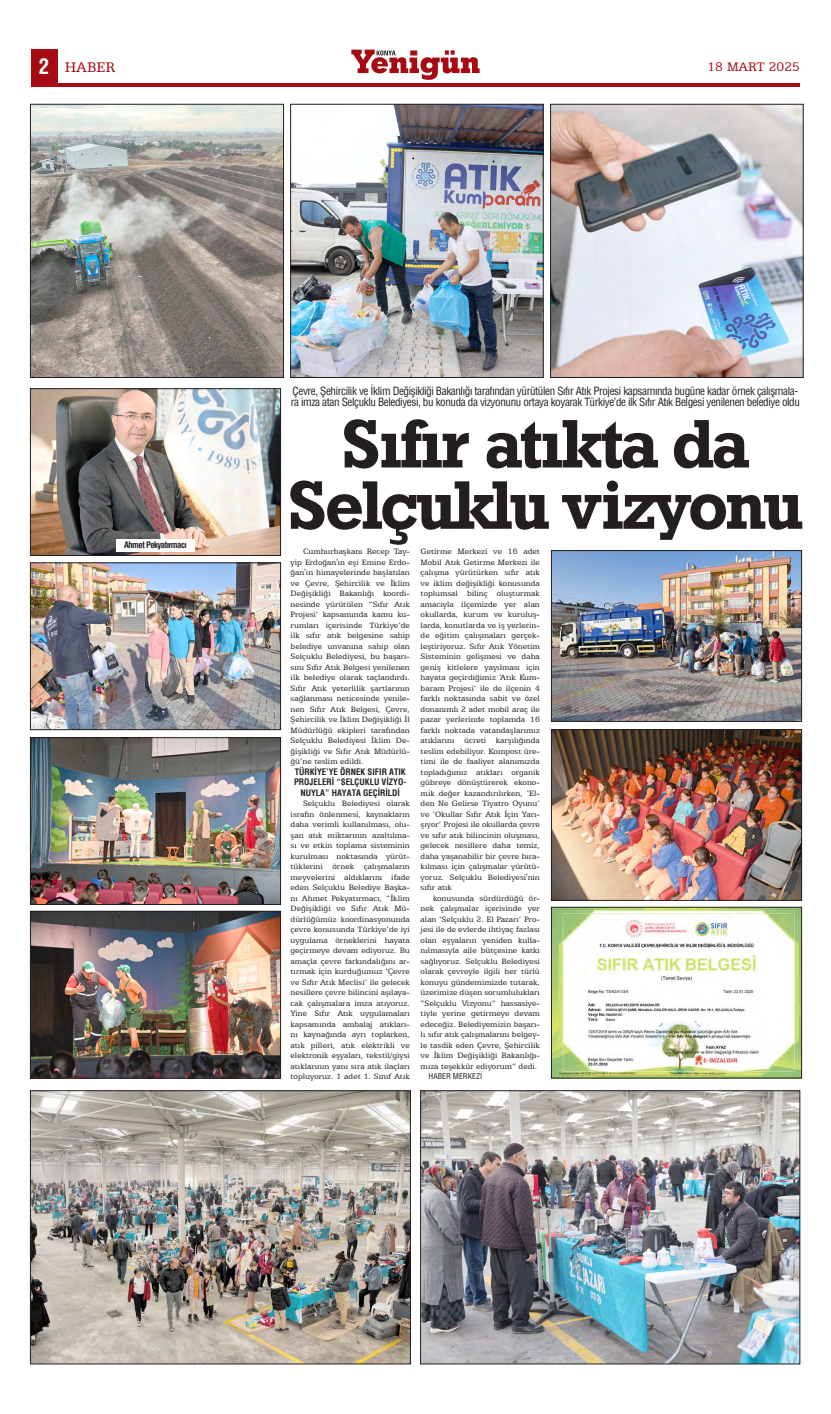
<style>
.page{position:relative;width:831px;height:1414px;background:#fff}
.page>*{position:absolute;margin:0;border:0;box-sizing:border-box;transform-origin:0 0}
.ana{font:68.34px "Geometric Slab 712 BT Bold A";letter-spacing:-.03em;color:#231f20}
.ana-2{font:68.34px "Geometric Slab 712 BT Bold A";letter-spacing:-.01em;color:#231f20}
.t1{font:700 condensed 21px "Helvetica";color:#fff}
.t2{font:15.75px "Egyptian 505 BT";color:#a70a12}
.t3{font:14px "Egyptian 505 BT";color:#a70a12}
.üst_ana_baslık{font:condensed 11.11px/11.3px "Helvetica";letter-spacing:-.035em;color:#231f20}
.metin{font:8.75px/10.5px "Egyptian 505 BT";color:#231f20;text-align:justify}
.ara_bas{font:700 condensed 8.75px/10.5px "Helvetica";color:#231f20;text-align:center}
.ara_bas-2{font:700 condensed 8.75px "Helvetica";letter-spacing:-.06em;color:#231f20}
.metin-2{font:condensed 7.88px "Helvetica";color:#231f20}
</style>
<div class="page">
<img style="left:292px;top:106px;width:249px;height:270px">
<div style="left:290px;top:104px;width:253px;height:274px;border:1px solid #231f20"></div>
<img style="left:552px;top:106px;width:249px;height:270px">
<div style="left:550px;top:104px;width:253px;height:274px;border:1px solid #231f20"></div>
<img style="left:422px;top:1092px;width:376px;height:270px">
<div style="left:420px;top:1090px;width:380px;height:274px;border:1px solid #231f20"></div>
<img style="left:32px;top:106px;width:250px;height:270px">
<div style="left:30px;top:104px;width:254px;height:274px;border:1px solid #231f20"></div>
<img style="left:32px;top:1092px;width:376px;height:270px">
<div style="left:30px;top:1090px;width:380px;height:274px;border:1px solid #231f20"></div>
<img style="left:32px;top:739px;width:247px;height:164px">
<div style="left:30px;top:737px;width:251px;height:168px;border:1px solid #231f20"></div>
<img style="left:553px;top:731px;width:247px;height:167px">
<div style="left:551px;top:729px;width:251px;height:171px;border:1px solid #231f20"></div>
<img style="left:32px;top:913px;width:247px;height:163px">
<div style="left:30px;top:911px;width:251px;height:167px;border:1px solid #231f20"></div>
<img style="left:553px;top:909px;width:247px;height:167px">
<div style="left:551px;top:907px;width:251px;height:171px;border:1px solid #231f20"></div>
<img style="left:32px;top:565px;width:247px;height:163px">
<div style="left:30px;top:563px;width:251px;height:167px;border:1px solid #231f20"></div>
<img style="left:553px;top:552px;width:247px;height:167px">
<div style="left:551px;top:550px;width:251px;height:171px;border:1px solid #231f20"></div>
<img style="left:32px;top:390px;width:247px;height:164px">
<div style="left:30px;top:388px;width:251px;height:168px;border:1px solid #231f20"></div>
<div style="left:31px;top:50px;width:26px;height:35px;background:#a70a12"></div>
<hr style="left:31px;top:83px;width:769px;height:4px;background:#a70a12">
<svg style="left:351px;top:50px;width:129px;height:30px"></svg>
<div style="left:116px;top:539px;width:79px;height:12px;background:#fff"></div>
<p class="t1" style="left:39px;top:53px;width:12px">2</p>
<p class="t2" style="left:65px;top:58px;width:52px">HABER</p>
<p class="t3" style="left:707px;top:59px;width:94px">18 MART 2025</p>
<p class="ara_bas-2" style="left:124px;top:539px;width:64px">Ahmet Pekyatırmacı</p>
<p class="üst_ana_baslık" style="left:291px;top:385px;width:511px">Çevre, Şehircilik ve İklim Değişikliği Bakanlığı tarafından yürütülen Sıfır Atık Projesi kapsamında bugüne kadar örnek çalışmala&shy;ra imza atan Selçuklu Belediyesi, bu konuda da vizyonunu ortaya koyarak Türkiye’de ilk Sıfır Atık Belgesi yenilenen belediye oldu</p>
<p class="ana-2" style="left:341px;top:402px;width:410px">Sıfır atıkta da</p>
<p class="ana" style="left:287px;top:463px;width:518px">Selçuklu vizyonu</p>
<p class="metin" style="left:291px;top:546px;width:121px;text-indent:12px">Cumhurbaşkanı Recep Tay&shy;yip Erdoğan'ın eşi Emine Erdo&shy;ğan'ın himayelerinde başlatılan ve Çevre, Şehircilik ve İklim Değişikliği Bakanlığı koordi&shy;nesinde yürütülen “Sıfır Atık Projesi’ kapsamında kamu ku&shy;rumları içerisinde Türkiye’de ilk sıfır atık belgesine sahip belediye unvanına sahip olan Selçuklu Belediyesi, bu başarı&shy;sını Sıfır Atık Belgesi yenilenen ilk belediye olarak taçlandırdı.<br>Sıfır Atık yeterlilik şartlarının sağlanması neticesinde yenile&shy;nen Sıfır Atık Belgesi, Çevre, Şehircilik ve İklim Değişikliği İl Müdürlüğü ekipleri tarafından Selçuklu Belediyesi İklim De&shy;ğişikliği ve Sıfır Atık Müdürlü&shy;ğü’ne teslim edildi.</p>
<p class="ara_bas" style="left:295px;top:766px;width:113px">TÜRKİYE’YE ÖRNEK SIFIR ATIK</p>
<p class="ara_bas" style="left:294px;top:777px;width:114px">PROJELERİ “SELÇUKLU VİZYO-<br>NUYLA” HAYATA GEÇİRİLDİ</p>
<p class="metin" style="left:291px;top:798px;width:121px;text-indent:12px">Selçuklu Belediyesi olarak israfın önlenmesi, kaynakların daha verimli kullanılması, olu&shy;şan atık miktarının azaltılma&shy;sı ve etkin toplama sisteminin kurulması noktasında yürüt&shy;tüklerini örnek çalışmaların meyvelerini aldıklarını ifade eden Selçuklu Belediye Başka&shy;nı Ahmet Pekyatırmacı, “İklim Değişikliği ve Sıfır Atık Mü&shy;dürlüğümüz koordinasyonunda çevre konusunda Türkiye’de iyi uygulama örneklerini hayata geçirmeye devam ediyoruz. Bu amaçla çevre farkındalığını ar&shy;tırmak için kurduğumuz ‘Çevre ve Sıfır Atık Meclisi’ ile gelecek nesillere çevre bilincini aşılaya&shy;cak çalışmalara imza atıyoruz.<br>Yine Sıfır Atık uygulamaları kapsamında ambalaj atıkları&shy;nı kaynağında ayrı toplarken, atık pilleri, atık elektrikli ve elektronik eşyaları, tekstil/giysi atıklarının yanı sıra atık ilaçları topluyoruz. 1 adet 1. Sınıf Atık</p>
<p class="metin" style="left:421px;top:546px;width:121px">Getirme Merkezi ve 16 adet Mobil Atık Getirme Merkezi ile çalışma yürütürken sıfır atık ve iklim değişikliği konusunda toplumsal bilinç oluşturmak amacıyla ilçemizde yer alan okullarda, kurum ve kuruluş&shy;larda, konutlarda ve iş yerlerin&shy;de eğitim çalışmaları gerçek&shy;leştiriyoruz. Sıfır Atık Yönetim Sisteminin gelişmesi ve daha geniş kitlelere yayılması için hayata geçirdiğimiz ‘Atık Kum&shy;baram Projesi’ ile de ilçenin 4 farklı noktasında sabit ve özel donanımlı 2 adet mobil araç ile pazar yerlerinde toplamda 16 farklı noktada vatandaşlarımız atıklarını ücreti karşılığında teslim edebiliyor. Kompost üre&shy;timi ile de faaliyet alanımızda topladığımız atıkları organik gübreye dönüştürerek ekono&shy;mik değer kazandırılırken, ‘El&shy;den Ne Gelirse Tiyatro Oyunu’ ve ‘Okullar Sıfır Atık İçin Yarı&shy;şıyor’ Projesi ile okullarda çevre ve sıfır atık bilincinin oluşması, gelecek nesillere daha temiz, daha yaşanabilir bir çevre bıra&shy;kılması için çalışmalar yürütü&shy;yoruz. Selçuklu Belediyesi'nin sıfır atık</p>
<p class="metin" style="left:421px;top:893px;width:121px;text-indent:12px">konusunda sürdürdüğü ör&shy;nek çalışmalar içerisinde yer alan ‘Selçuklu 2. El Pazarı’ Pro&shy;jesi ile de evlerde ihtiyaç fazlası olan eşyaların yeniden kulla&shy;nılmasıyla aile bütçesine katkı sağlıyoruz. Selçuklu Belediyesi olarak çevreyle ilgili her türlü konuyu gündemimizde tutarak, üzerimize düşen sorumlulukları “Selçuklu Vizyonu” hassasiye&shy;tiyle yerine getirmeye devam edeceğiz. Belediyemizin başarı&shy;lı sıfır atık çalışmalarını belgey&shy;le tasdik eden Çevre, Şehircilik ve İklim Değişikliği Bakanlığı&shy;mıza teşekkür ediyorum” dedi.</p>
<p class="metin-2" style="left:429px;top:1071px;width:55px">HABER MERKEZİ</p>
</div>
